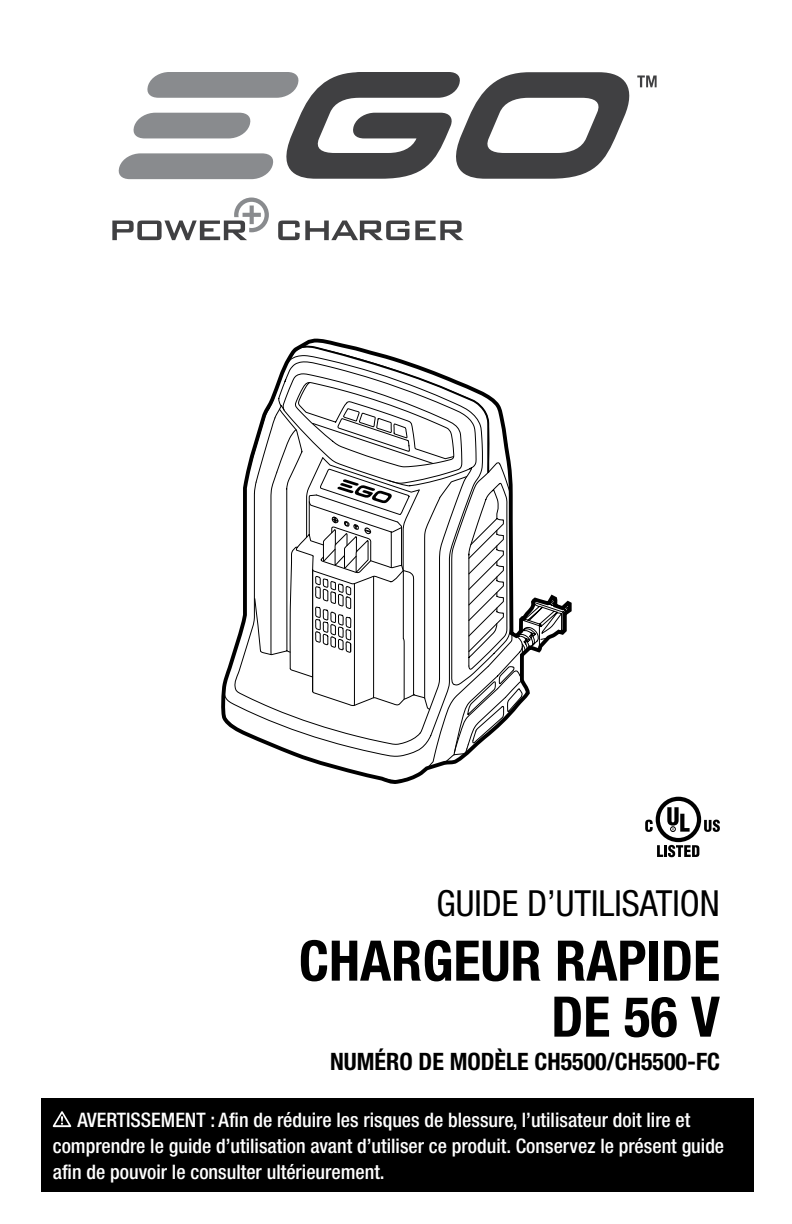
<style>
.page{position:relative;width:792px;height:1224px;background:#fff}
.page>*{position:absolute;margin:0;border:0;box-sizing:border-box;transform-origin:0 0}
.t1{font:700 condensed 56px/56px "Helvetica Neue LT Std";color:#000;text-align:right}
.t2{font:condensed 36px "Helvetica Neue LT Std";color:#000}
.t3{font:700 condensed 24px "Helvetica Neue LT Std";color:#000}
.t4{font:500 condensed 20px/26px "Helvetica Neue LT Std";color:#fff}
</style>
<div class="page">
<svg style="left:645px;top:797px;width:75px;height:60px"></svg>
<svg style="left:335px;top:769px;width:96px;height:15px"></svg>
<svg style="left:223px;top:446px;width:30px;height:293px"></svg>
<svg style="left:253px;top:345px;width:318px;height:424px"></svg>
<div style="left:41px;top:1098px;width:713px;height:93px;background:#000"></div>
<svg style="left:53px;top:1111px;width:18px;height:16px"></svg>
<svg style="left:278px;top:221px;width:131px;height:19px"></svg>
<svg style="left:415px;top:221px;width:49px;height:19px"></svg>
<svg style="left:112px;top:198px;width:157px;height:42px"></svg>
<svg style="left:118px;top:72px;width:539px;height:107px"></svg>
<h2 class="t2" style="left:437px;top:882px;width:285px">GUIDE D’UTILISATION</h2>
<h1 class="t1" style="left:299px;top:932px;width:423px">CHARGEUR RAPIDE<br>DE 56 V</h1>
<p class="t3" style="left:330px;top:1047px;width:391px">NUMÉRO DE MODÈLE CH5500/CH5500-FC</p>
<p class="t4" style="left:53px;top:1107px;width:673px;text-indent:25px">AVERTISSEMENT : Afin de réduire les risques de blessure, l’utilisateur doit lire et comprendre le guide d’utilisation avant d’utiliser ce produit. Conservez le présent guide afin de pouvoir le consulter ultérieurement.</p>
</div>
